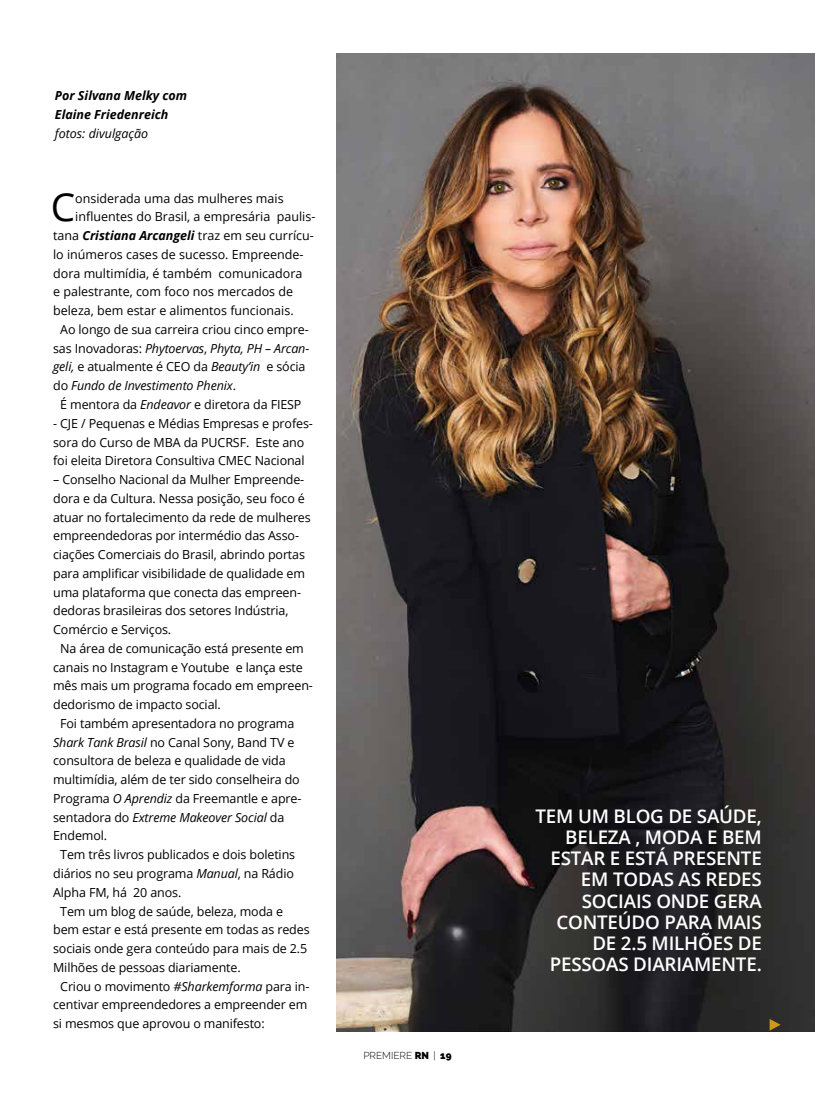
<style>
.page{position:relative;width:815px;height:1099px;background:#fff}
.page>*{position:absolute;margin:0;border:0;box-sizing:border-box;transform-origin:0 0}
.t1{font:38.75px "Open Sans";color:#000}
.t2{font:600 18.75px/21.2px "Open Sans";letter-spacing:-.01em;color:#fff;text-align:right}
.t3{font:12.5px/18.8px "Open Sans";letter-spacing:-.01em;color:#000}
.t4{font:italic 12.5px "Open Sans";letter-spacing:-.01em;color:#000}
.t5{font:italic 700 12.5px/18.8px "Open Sans";color:#000}
.t6{font:300 10px "Raleway";color:#000}
.s1{font-weight:700;font-style:italic}
.s2{font-style:normal}
.s3{font-style:italic}
.s4{font-weight:900}
</style>
<div class="page">
<img style="left:337px;top:53px;width:478px;height:978px">
<svg style="left:770px;top:1018px;width:11px;height:12px"></svg>
<p class="t5" style="left:55px;top:86px;width:134px">Por Silvana Melky com<br>Elaine Friedenreich</p>
<p class="t4" style="left:55px;top:125px;width:95px">fotos: divulgação</p>
<h1 class="t1" style="left:51px;top:181px;width:26px">C</h1>
<p class="t3" style="left:75px;top:188px;width:210px">onsiderada uma das mulheres mais</p>
<p class="t3" style="left:75px;top:207px;width:242px">influentes do Brasil, a empresária paulis-</p>
<p class="t3" style="left:53px;top:226px;width:262px">tana <span class="s1">Cristiana Arcangeli</span> traz em seu currícu-</p>
<p class="t3" style="left:53px;top:245px;width:252px">lo inúmeros cases de sucesso. Empreende-</p>
<p class="t3" style="left:53px;top:263px;width:251px">dora multimídia, é também comunicadora</p>
<p class="t3" style="left:53px;top:282px;width:241px">e palestrante, com foco nos mercados de</p>
<p class="t3" style="left:53px;top:301px;width:242px">beleza, bem estar e alimentos funcionais.</p>
<p class="t3" style="left:60px;top:320px;width:250px">Ao longo de sua carreira criou cinco empre-</p>
<p class="t4" style="left:53px;top:339px;width:258px"><span class="s2">sas Inovadoras:</span> Phytoervas<span class="s2">,</span> Phyta, PH – Arcan-</p>
<p class="t3" style="left:53px;top:357px;width:254px"><span class="s3">geli,</span> e atualmente é CEO da <span class="s3">Beauty’in</span> e sócia</p>
<p class="t4" style="left:53px;top:377px;width:184px"><span class="s2">do</span> Fundo de Investimento Phenix<span class="s2">.</span></p>
<p class="t3" style="left:60px;top:395px;width:243px">É mentora da <span class="s3">Endeavor</span> e diretora da FIESP</p>
<p class="t3" style="left:53px;top:413px;width:261px">- CJE / Pequenas e Médias Empresas e profes&shy;sora do Curso de MBA da PUCRSF. Este ano foi eleita Diretora Consultiva CMEC Nacional</p>
<p class="t3" style="left:53px;top:470px;width:253px">– Conselho Nacional da Mulher Empreende-</p>
<p class="t3" style="left:53px;top:488px;width:253px">dora e da Cultura. Nessa posição, seu foco é</p>
<p class="t3" style="left:53px;top:507px;width:259px">atuar no fortalecimento da rede de mulheres</p>
<p class="t3" style="left:53px;top:526px;width:247px">empreendedoras por intermédio das Asso-</p>
<p class="t3" style="left:53px;top:545px;width:253px">ciações Comerciais do Brasil, abrindo portas</p>
<p class="t3" style="left:53px;top:563px;width:253px">para amplificar visibilidade de qualidade em</p>
<p class="t3" style="left:53px;top:582px;width:249px">uma plataforma que conecta das empreen-</p>
<p class="t3" style="left:53px;top:601px;width:237px">dedoras brasileiras dos setores Indústria,</p>
<p class="t3" style="left:53px;top:620px;width:120px">Comércio e Serviços.</p>
<p class="t3" style="left:60px;top:638px;width:245px">Na área de comunicação está presente em</p>
<p class="t3" style="left:53px;top:657px;width:251px">canais no Instagram e Youtube e lança este</p>
<p class="t3" style="left:53px;top:676px;width:261px">mês mais um programa focado em empreen-</p>
<p class="t3" style="left:53px;top:695px;width:169px">dedorismo de impacto social.</p>
<p class="t3" style="left:60px;top:713px;width:236px">Foi também apresentadora no programa</p>
<p class="t3" style="left:53px;top:732px;width:243px"><span class="s3">Shark Tank Brasil</span> no Canal Sony, Band TV e</p>
<p class="t3" style="left:53px;top:751px;width:234px">consultora de beleza e qualidade de vida</p>
<p class="t3" style="left:53px;top:770px;width:248px">multimídia, além de ter sido conselheira do</p>
<p class="t3" style="left:53px;top:788px;width:250px">Programa <span class="s3">O Aprendiz</span> da Freemantle e apre-</p>
<p class="t4" style="left:53px;top:808px;width:233px"><span class="s2">sentadora do</span> Extreme Makeover Social <span class="s2">da</span></p>
<p class="t3" style="left:53px;top:826px;width:56px">Endemol.</p>
<p class="t3" style="left:60px;top:845px;width:236px">Tem três livros publicados e dois boletins</p>
<p class="t3" style="left:53px;top:863px;width:242px">diários no seu programa <span class="s3">Manual</span>, na Rádio</p>
<p class="t3" style="left:53px;top:882px;width:130px">Alpha FM, há 20 anos.</p>
<p class="t3" style="left:60px;top:901px;width:224px">Tem um blog de saúde, beleza, moda e</p>
<p class="t3" style="left:53px;top:920px;width:258px">bem estar e está presente em todas as redes</p>
<p class="t3" style="left:53px;top:938px;width:256px">sociais onde gera conteúdo para mais de 2.5</p>
<p class="t3" style="left:53px;top:957px;width:189px">Milhões de pessoas diariamente.</p>
<p class="t3" style="left:60px;top:976px;width:251px">Criou o movimento <span class="s3">#Sharkemforma</span> para in-</p>
<p class="t3" style="left:53px;top:995px;width:256px">centivar empreendedores a empreender em</p>
<p class="t3" style="left:53px;top:1013px;width:213px">si mesmos que aprovou o manifesto:</p>
<p class="t6" style="left:363px;top:1049px;width:90px">PREMIERE <span class="s4">RN</span> | <span class="s4">19</span></p>
<h2 class="t2" style="left:535px;top:804px;width:228px">TEM UM BLOG DE SAÚDE,<br>BELEZA , MODA E BEM<br>ESTAR E ESTÁ PRESENTE<br>EM TODAS AS REDES<br>SOCIAIS ONDE GERA<br>CONTEÚDO PARA MAIS<br>DE 2.5 MILHÕES DE<br>PESSOAS DIARIAMENTE.</h2>
</div>
